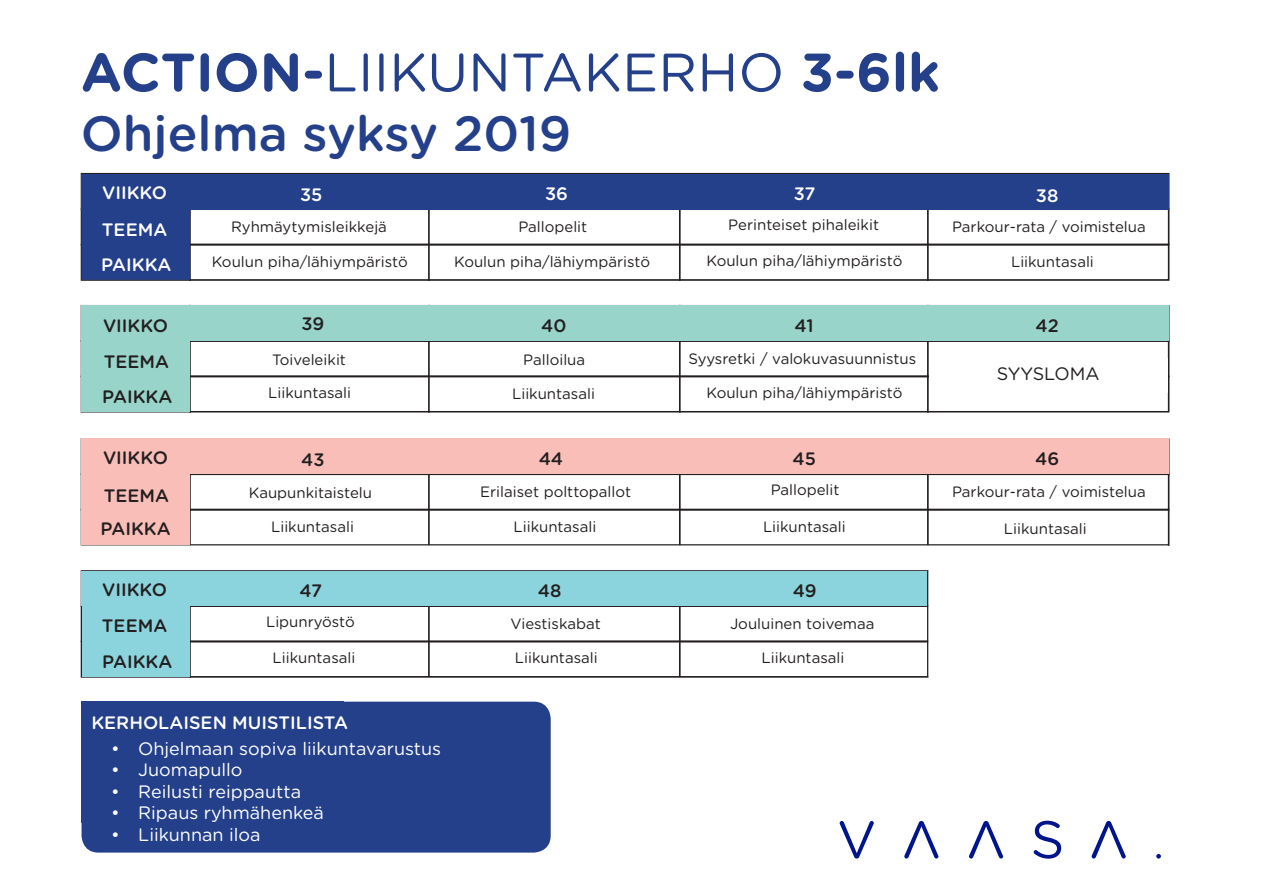
<style>
.page{position:relative;width:1263px;height:893px;background:#fff}
.page>*{position:absolute;margin:0;border:0;box-sizing:border-box;transform-origin:0 0}
.t1{font:54px "Gotham Rounded";color:#24408a}
.t2{font:500 49.5px "Gotham Rounded";color:#24408a}
.t3{font:18px "Gotham Rounded";color:#fff}
.t4{font:500 18px "Gotham Rounded";color:#231f20}
.t5{font:500 18px "Gotham Rounded";color:#fff}
.t6{font:18px "Gotham Rounded";letter-spacing:-.005em;color:#231f20}
.t7{font:15px "Gotham Rounded";color:#231f20}
.s1{font-weight:700}
</style>
<div class="page">
<div style="left:81px;top:376px;width:1088px;height:37px;border:2px solid #231f20"></div>
<div style="left:81px;top:340px;width:1088px;height:37px;border:2px solid #231f20"></div>
<div style="left:81px;top:173px;width:1088px;height:37px;border:2px solid #231f20"></div>
<div style="left:81px;top:244px;width:1088px;height:37px;border:2px solid #231f20"></div>
<div style="left:81px;top:208px;width:1088px;height:37px;border:2px solid #231f20"></div>
<div style="left:81px;top:570px;width:1088px;height:37px;border:2px solid #231f20"></div>
<div style="left:81px;top:641px;width:1088px;height:37px;border:2px solid #231f20"></div>
<div style="left:81px;top:605px;width:1088px;height:37px;border:2px solid #231f20"></div>
<div style="left:81px;top:509px;width:1088px;height:37px;border:2px solid #231f20"></div>
<div style="left:81px;top:473px;width:1088px;height:37px;border:2px solid #231f20"></div>
<hr style="left:189px;top:174px;width:2px;height:504px;background:#231f20">
<hr style="left:428px;top:173px;width:2px;height:503px;background:#231f20">
<hr style="left:927px;top:173px;width:2px;height:503px;background:#231f20">
<hr style="left:679px;top:173px;width:2px;height:503px;background:#231f20">
<div style="left:78px;top:545px;width:1090px;height:25px;background:#fff;border:2px solid #fff"></div>
<div style="left:82px;top:413px;width:1090px;height:25px;background:#fff"></div>
<div style="left:81px;top:281px;width:1090px;height:24px;background:#fff"></div>
<div style="left:82px;top:174px;width:1087px;height:35px;background:#24408a"></div>
<div style="left:82px;top:306px;width:1087px;height:35px;background:#98d4c9"></div>
<div style="left:81px;top:439px;width:1088px;height:35px;background:#f9beb7"></div>
<div style="left:82px;top:571px;width:845px;height:35px;background:#8cd4dd"></div>
<div style="left:81px;top:201px;width:109px;height:79px;background:#24408a;border:2px solid #24408a"></div>
<div style="left:81px;top:332px;width:109px;height:80px;background:#98d4c9"></div>
<div style="left:82px;top:464px;width:108px;height:81px;background:#f9beb7"></div>
<div style="left:82px;top:588px;width:107px;height:89px;background:#8cd4dd"></div>
<div style="left:928px;top:564px;width:274px;height:116px;background:#fff"></div>
<div style="left:929px;top:358px;width:238px;height:34px;background:#fff"></div>
<div style="left:82px;top:702px;width:469px;height:151px;background:#24408a;border-radius:17px"></div>
<div style="left:82px;top:702px;width:262px;height:121px;background:#24408a"></div>
<svg style="left:840px;top:821px;width:321px;height:38px"></svg>
<p class="t1" style="left:81px;top:35px;width:860px"><span class="s1">ACTION-</span>LIIKUNTAKERHO <span class="s1">3-6lk</span></p>
<p class="t2" style="left:81px;top:98px;width:492px">Ohjelma syksy 2019</p>
<p class="t5" style="left:102px;top:180px;width:66px">VIIKKO</p>
<p class="t5" style="left:300px;top:181px;width:24px">35</p>
<p class="t5" style="left:545px;top:181px;width:24px">36</p>
<p class="t5" style="left:794px;top:181px;width:23px">37</p>
<p class="t5" style="left:1036px;top:182px;width:24px">38</p>
<p class="t5" style="left:102px;top:217px;width:67px">TEEMA</p>
<p class="t5" style="left:101px;top:252px;width:72px">PAIKKA</p>
<p class="t7" style="left:231px;top:216px;width:157px">Ryhmäytymisleikkejä</p>
<p class="t7" style="left:518px;top:216px;width:70px">Pallopelit</p>
<p class="t7" style="left:728px;top:215px;width:152px">Perinteiset pihaleikit</p>
<p class="t7" style="left:952px;top:216px;width:195px">Parkour-rata / voimistelua</p>
<p class="t7" style="left:212px;top:252px;width:197px">Koulun piha/lähiympäristö</p>
<p class="t7" style="left:454px;top:252px;width:197px">Koulun piha/lähiympäristö</p>
<p class="t7" style="left:706px;top:250px;width:197px">Koulun piha/lähiympäristö</p>
<p class="t7" style="left:1011px;top:252px;width:84px">Liikuntasali</p>
<p class="t4" style="left:103px;top:313px;width:66px">VIIKKO</p>
<p class="t4" style="left:301px;top:311px;width:24px">39</p>
<p class="t4" style="left:541px;top:313px;width:27px">40</p>
<p class="t4" style="left:795px;top:313px;width:21px">41</p>
<p class="t4" style="left:1035px;top:313px;width:25px">42</p>
<p class="t4" style="left:104px;top:348px;width:67px">TEEMA</p>
<p class="t7" style="left:272px;top:349px;width:75px">Toiveleikit</p>
<p class="t7" style="left:523px;top:349px;width:63px">Palloilua</p>
<p class="t7" style="left:688px;top:348px;width:229px">Syysretki / valokuvasuunnistus</p>
<p class="t6" style="left:997px;top:362px;width:104px">SYYSLOMA</p>
<p class="t4" style="left:102px;top:384px;width:72px">PAIKKA</p>
<p class="t7" style="left:268px;top:382px;width:84px">Liikuntasali</p>
<p class="t7" style="left:706px;top:382px;width:197px">Koulun piha/lähiympäristö</p>
<p class="t7" style="left:512px;top:383px;width:84px">Liikuntasali</p>
<p class="t4" style="left:103px;top:445px;width:66px">VIIKKO</p>
<p class="t4" style="left:301px;top:447px;width:25px">43</p>
<p class="t4" style="left:539px;top:446px;width:26px">44</p>
<p class="t4" style="left:792px;top:446px;width:25px">45</p>
<p class="t4" style="left:1035px;top:446px;width:26px">46</p>
<p class="t4" style="left:104px;top:483px;width:67px">TEEMA</p>
<p class="t7" style="left:249px;top:483px;width:125px">Kaupunkitaistelu</p>
<p class="t7" style="left:480px;top:481px;width:153px">Erilaiset polttopallot</p>
<p class="t7" style="left:771px;top:480px;width:70px">Pallopelit</p>
<p class="t7" style="left:952px;top:481px;width:195px">Parkour-rata / voimistelua</p>
<p class="t4" style="left:100px;top:516px;width:72px">PAIKKA</p>
<p class="t7" style="left:271px;top:517px;width:84px">Liikuntasali</p>
<p class="t7" style="left:513px;top:517px;width:84px">Liikuntasali</p>
<p class="t7" style="left:763px;top:517px;width:84px">Liikuntasali</p>
<p class="t7" style="left:1004px;top:518px;width:84px">Liikuntasali</p>
<p class="t4" style="left:102px;top:576px;width:66px">VIIKKO</p>
<p class="t4" style="left:102px;top:613px;width:67px">TEEMA</p>
<p class="t4" style="left:299px;top:578px;width:24px">47</p>
<p class="t4" style="left:538px;top:578px;width:25px">48</p>
<p class="t4" style="left:793px;top:578px;width:25px">49</p>
<p class="t7" style="left:266px;top:612px;width:90px">Lipunryöstö</p>
<p class="t7" style="left:511px;top:613px;width:92px">Viestiskabat</p>
<p class="t7" style="left:730px;top:613px;width:146px">Jouluinen toivemaa</p>
<p class="t4" style="left:102px;top:649px;width:72px">PAIKKA</p>
<p class="t7" style="left:273px;top:647px;width:84px">Liikuntasali</p>
<p class="t7" style="left:515px;top:647px;width:84px">Liikuntasali</p>
<p class="t7" style="left:761px;top:647px;width:84px">Liikuntasali</p>
<p class="t5" style="left:91px;top:710px;width:258px">KERHOLAISEN MUISTILISTA</p>
<p class="t3" style="left:111px;top:736px;width:332px">• Ohjelmaan sopiva liikuntavarustus</p>
<p class="t3" style="left:111px;top:757px;width:133px">• Juomapullo</p>
<p class="t3" style="left:111px;top:779px;width:191px">• Reilusti reippautta</p>
<p class="t3" style="left:111px;top:801px;width:214px">• Ripaus ryhmähenkeä</p>
<p class="t3" style="left:111px;top:822px;width:151px">• Liikunnan iloa</p>
</div>
